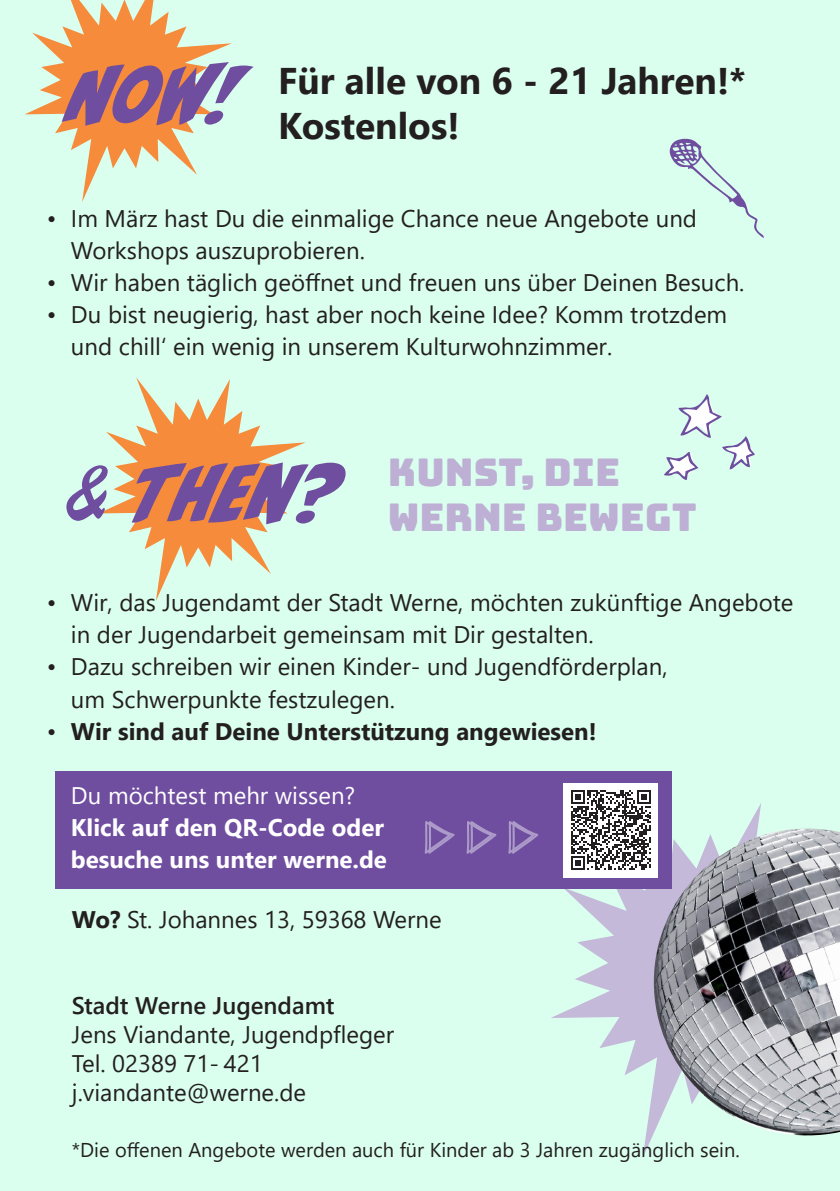
<style>
.page{position:relative;width:840px;height:1191px;background:#fff}
.page>*{position:absolute;margin:0;border:0;box-sizing:border-box;transform-origin:0 0}
.t1{font:72px "CC Biff Bam Boom";color:#6f4d9f}
.t2{font:38.2px "Bungee";color:#beb0d5}
.t3{font:700 37px "Segoe UI";color:#231f20}
.t4{font:24px "Segoe UI";color:#231f20}
.t5{font:700 24px "Segoe UI";color:#fff}
.t6{font:700 24px "Segoe UI";color:#231f20}
.t7{font:24px "Segoe UI";color:#fff}
.t8{font:600 24px "Segoe UI";color:#231f20}
.t9{font:20px "Segoe UI";color:#231f20}
.s1{font-family:"Brush Script";font-size:84.8px}
.s2{font-weight:400}
.s3{font-weight:700}
</style>
<div class="page">
<div style="left:0;top:0;width:839px;height:1191px;background:#daffee"></div>
<svg style="left:551px;top:800px;width:267px;height:358px"></svg>
<div style="left:56px;top:771px;width:615px;height:118px;background:#6f4d9f"></div>
<svg style="left:664px;top:394px;width:90px;height:86px"></svg>
<svg style="left:669px;top:138px;width:94px;height:100px"></svg>
<svg style="left:98px;top:377px;width:207px;height:224px"></svg>
<svg style="left:25px;top:0;width:207px;height:202px"></svg>
<img style="left:653px;top:828px;width:186px;height:307px">
<svg style="left:466px;top:821px;width:30px;height:33px"></svg>
<svg style="left:508px;top:821px;width:30px;height:33px"></svg>
<svg style="left:424px;top:821px;width:30px;height:33px"></svg>
<div style="left:563px;top:782px;width:95px;height:95px;background:#fff"></div>
<svg style="left:571px;top:790px;width:79px;height:79px"></svg>
<p class="t1" style="left:70px;top:37px;width:172px">NOW!</p>
<p class="t3" style="left:278px;top:46px;width:469px">Für alle von 6 - 21 Jahren!*</p>
<p class="t3" style="left:278px;top:91px;width:183px">Kostenlos!</p>
<p class="t4" style="left:47px;top:196px;width:651px">• Im März hast Du die einmalige Chance neue Angebote und</p>
<p class="t4" style="left:71px;top:228px;width:295px">Workshops auszuprobieren.</p>
<p class="t4" style="left:47px;top:260px;width:698px">• Wir haben täglich geöffnet und freuen uns über Deinen Besuch.</p>
<p class="t4" style="left:47px;top:292px;width:681px">• Du bist neugierig, hast aber noch keine Idee? Komm trotzdem</p>
<p class="t4" style="left:71px;top:324px;width:542px">und chill‘ ein wenig in unserem Kulturwohnzimmer.</p>
<p class="t1" style="left:63px;top:434px;width:279px"><span class="s1">&amp;</span> THEN?</p>
<p class="t2" style="left:387px;top:450px;width:233px">KUNST, DIE</p>
<p class="t2" style="left:387px;top:496px;width:310px">WERNE BEWEGT</p>
<p class="t4" style="left:47px;top:580px;width:747px">• Wir, das Jugendamt der Stadt Werne, möchten zukünftige Angebote</p>
<p class="t4" style="left:71px;top:612px;width:524px">in der Jugendarbeit gemeinsam mit Dir gestalten.</p>
<p class="t4" style="left:47px;top:644px;width:622px">• Dazu schreiben wir einen Kinder- und Jugendförderplan,</p>
<p class="t4" style="left:71px;top:676px;width:325px">um Schwerpunkte festzulegen.</p>
<p class="t6" style="left:47px;top:708px;width:551px"><span class="s2">•</span> Wir sind auf Deine Unterstützung angewiesen!</p>
<p class="t7" style="left:71px;top:772px;width:286px">Du möchtest mehr wissen?</p>
<p class="t5" style="left:71px;top:804px;width:314px">Klick auf den QR-Code oder</p>
<p class="t5" style="left:71px;top:836px;width:317px">besuche uns unter werne.de</p>
<p class="t4" style="left:72px;top:896px;width:371px"><span class="s3">Wo?</span> St. Johannes 13, 59368 Werne</p>
<p class="t8" style="left:72px;top:983px;width:264px">Stadt Werne Jugendamt</p>
<p class="t4" style="left:72px;top:1011px;width:323px">Jens Viandante, Jugendpfleger</p>
<p class="t4" style="left:72px;top:1040px;width:192px">Tel. 02389 71- 421</p>
<p class="t4" style="left:72px;top:1069px;width:235px">j.viandante@werne.de</p>
<p class="t9" style="left:72px;top:1131px;width:669px">*Die offenen Angebote werden auch für Kinder ab 3 Jahren zugänglich sein.</p>
</div>
